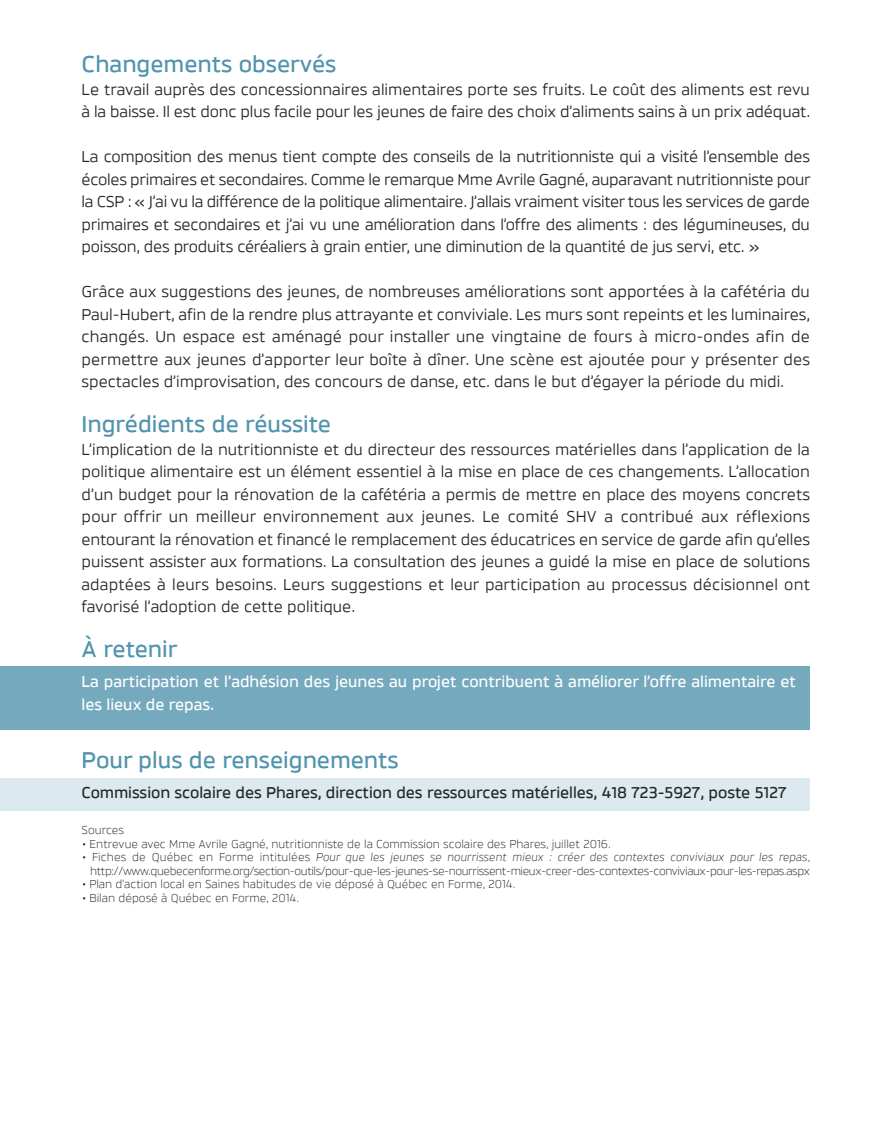
<style>
.page{position:relative;width:891px;height:1134px;background:#fff}
.page>*{position:absolute;margin:0;border:0;box-sizing:border-box;transform-origin:0 0}
.t1{font:500 24px "Brokman";color:#5193ad}
.t2{font:16.5px/22.5px "Brokman";letter-spacing:-.005em;color:#272627;text-align:justify}
.t3{font:500 16.5px/22.5px "Brokman";color:#fff}
.t4{font:500 16.5px "Brokman";color:#272627}
.t5{font:12px/13.5px "Brokman";letter-spacing:-.035em;color:#272627;text-align:center}
.t6{font:12px "Brokman";color:#272627}
.s1{font-style:italic}
</style>
<div class="page">
<div style="left:0;top:778px;width:810px;height:33px;background:#dce9ef"></div>
<div style="left:0;top:666px;width:810px;height:63px;background:#74a9be"></div>
<h1 class="t1" style="left:82px;top:55px;width:256px">Changements observés</h1>
<p class="t2" style="left:82px;top:79px;width:730px">Le travail auprès des concessionnaires alimentaires porte ses fruits. Le coût des aliments est revu à la baisse. Il est donc plus facile pour les jeunes de faire des choix d’aliments sains à un prix adéquat.</p>
<p class="t2" style="left:82px;top:146px;width:731px">La composition des menus tient compte des conseils de la nutritionniste qui a visité l’ensemble des écoles primaires et secondaires. Comme le remarque Mme Avrile Gagné, auparavant nutritionniste pour la CSP : « J’ai vu la différence de la politique alimentaire. J’allais vraiment visiter tous les services de garde primaires et secondaires et j’ai vu une amélioration dans l’offre des aliments : des légumineuses, du poisson, des produits céréaliers à grain entier, une diminution de la quantité de jus servi, etc. »</p>
<p class="t2" style="left:82px;top:281px;width:730px">Grâce aux suggestions des jeunes, de nombreuses améliorations sont apportées à la cafétéria du Paul-Hubert, afin de la rendre plus attrayante et conviviale. Les murs sont repeints et les luminaires, changés. Un espace est aménagé pour installer une vingtaine de fours à micro-ondes afin de permettre aux jeunes d’apporter leur boîte à dîner. Une scène est ajoutée pour y présenter des spectacles d’improvisation, des concours de danse, etc. dans le but d’égayer la période du midi.</p>
<h1 class="t1" style="left:82px;top:415px;width:251px">Ingrédients de réussite</h1>
<p class="t2" style="left:82px;top:439px;width:730px">L’implication de la nutritionniste et du directeur des ressources matérielles dans l’application de la politique alimentaire est un élément essentiel à la mise en place de ces changements. L’allocation d’un budget pour la rénovation de la cafétéria a permis de mettre en place des moyens concrets pour offrir un meilleur environnement aux jeunes. Le comité SHV a contribué aux réflexions entourant la rénovation et financé le remplacement des éducatrices en service de garde afin qu’elles puissent assister aux formations. La consultation des jeunes a guidé la mise en place de solutions adaptées à leurs besoins. Leurs suggestions et leur participation au processus décisionnel ont favorisé l’adoption de cette politique.</p>
<h1 class="t1" style="left:82px;top:640px;width:97px">À retenir</h1>
<p class="t3" style="left:82px;top:671px;width:716px">La participation et l’adhésion des jeunes au projet contribuent à améliorer l’offre alimentaire et les lieux de repas.</p>
<h1 class="t1" style="left:82px;top:751px;width:319px">Pour plus de renseignements</h1>
<p class="t4" style="left:82px;top:786px;width:706px">Commission scolaire des Phares, direction des ressources matérielles, 418 723-5927, poste 5127</p>
<p class="t6" style="left:82px;top:826px;width:44px">Sources</p>
<p class="t6" style="left:82px;top:839px;width:530px">• Entrevue avec Mme Avrile Gagné, nutritionniste de la Commission scolaire des Phares, juillet 2016.</p>
<p class="t5" style="left:82px;top:851px;width:729px">• Fiches de Québec en Forme intitulées <span class="s1">Pour que les jeunes se nourrissent mieux : créer des contextes conviviaux pour les repas</span>, http://www.quebecenforme.org/section-outils/pour-que-les-jeunes-se-nourrissent-mieux-creer-des-contextes-conviviaux-pour-les-repas.aspx</p>
<p class="t6" style="left:82px;top:880px;width:435px">• Plan d’action local en Saines habitudes de vie déposé à Québec en Forme, 2014.</p>
<p class="t6" style="left:82px;top:893px;width:218px">• Bilan déposé à Québec en Forme, 2014.</p>
</div>
